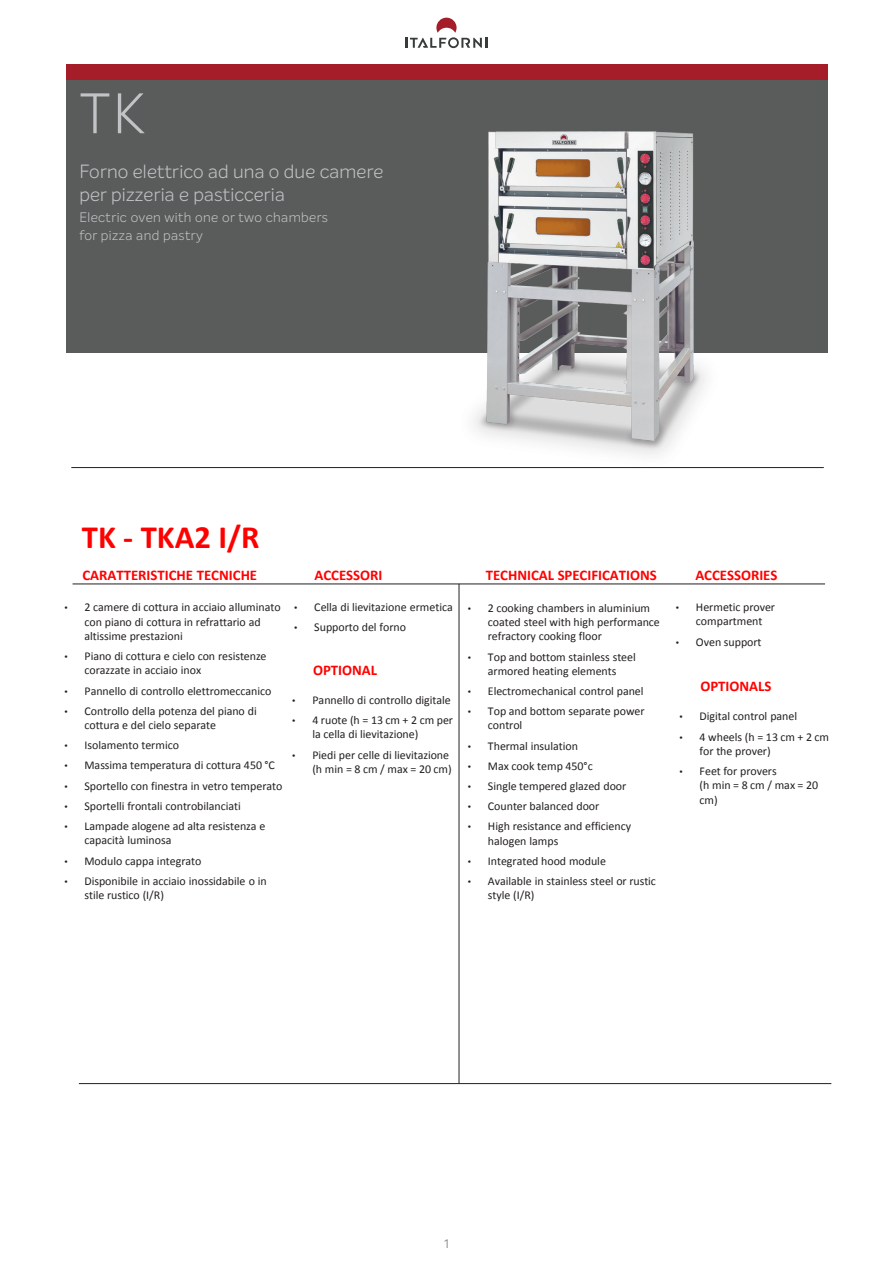
<style>
.page{position:relative;width:893px;height:1263px;background:#fff}
.page>*{position:absolute;margin:0;border:0;box-sizing:border-box;transform-origin:0 0}
.t1{font:300 55.8px "Intelo Alt";color:#c2c3c6}
.t2{font:700 32.55px "Calibri";color:#f00}
.t3{font:300 18.75px "Intelo Alt";letter-spacing:.01em;color:#c2c3c6}
.t4{font:700 14.85px "Calibri";color:#f00}
.t5{font:300 13.5px "Intelo Alt";letter-spacing:.03em;color:#c2c3c6}
.t6{font:12px/14.2px "Calibri";letter-spacing:-.005em;color:#231f20}
.t7{font:300 12px "Intelo Alt";color:#69696c}
.s1{font-family:"Arial";font-size:9.45px}
</style>
<div class="page">
<hr style="left:71px;top:467px;width:753px;height:1px;background:#231f20">
<hr style="left:459px;top:584px;width:1px;height:499px;background:#231f20">
<hr style="left:73px;top:584px;width:752px;height:1px;background:#231f20">
<hr style="left:79px;top:1083px;width:752px;height:1px;background:#231f20">
<div style="left:66px;top:64px;width:761px;height:17px;background:#a41d29"></div>
<div style="left:66px;top:81px;width:761px;height:272px;background:#595c5b"></div>
<svg style="left:405px;top:18px;width:83px;height:30px"></svg>
<img style="left:473px;top:131px;width:233px;height:324px">
<p class="t1" style="left:79px;top:79px;width:67px">TK</p>
<p class="t3" style="left:79px;top:160px;width:305px">Forno elettrico ad una o due camere</p>
<p class="t3" style="left:79px;top:183px;width:207px">per pizzeria e pasticceria</p>
<p class="t5" style="left:79px;top:209px;width:250px">Electric oven with one or two chambers</p>
<p class="t5" style="left:79px;top:227px;width:125px">for pizza and pastry</p>
<p class="t2" style="left:82px;top:516px;width:179px">TK - TKA2 I/R</p>
<p class="t4" style="left:82px;top:566px;width:176px">CARATTERISTICHE TECNICHE</p>
<p class="t4" style="left:314px;top:565px;width:69px">ACCESSORI</p>
<p class="t4" style="left:486px;top:565px;width:172px">TECHNICAL SPECIFICATIONS</p>
<p class="t4" style="left:695px;top:565px;width:84px">ACCESSORIES</p>
<p class="t6" style="left:84px;top:600px;width:198px;text-indent:-20px"><span class="s1">•</span> 2 camere di cottura in acciaio alluminato con piano di cottura in refrattario ad altissime prestazioni</p>
<p class="t6" style="left:84px;top:649px;width:184px;text-indent:-20px"><span class="s1">•</span> Piano di cottura e cielo con resistenze corazzate in acciaio inox</p>
<p class="t6" style="left:64px;top:683px;width:209px"><span class="s1">•</span> Pannello di controllo elettromeccanico</p>
<p class="t6" style="left:84px;top:704px;width:174px;text-indent:-20px"><span class="s1">•</span> Controllo della potenza del piano di cottura e del cielo separate</p>
<p class="t6" style="left:64px;top:738px;width:116px"><span class="s1">•</span> Isolamento termico</p>
<p class="t6" style="left:64px;top:758px;width:212px"><span class="s1">•</span> Massima temperatura di cottura 450 °C</p>
<p class="t6" style="left:64px;top:779px;width:220px"><span class="s1">•</span> Sportello con finestra in vetro temperato</p>
<p class="t6" style="left:64px;top:799px;width:178px"><span class="s1">•</span> Sportelli frontali controbilanciati</p>
<p class="t6" style="left:84px;top:819px;width:182px;text-indent:-20px"><span class="s1">•</span> Lampade alogene ad alta resistenza e capacità luminosa</p>
<p class="t6" style="left:64px;top:853px;width:139px"><span class="s1">•</span> Modulo cappa integrato</p>
<p class="t6" style="left:84px;top:874px;width:184px;text-indent:-20px"><span class="s1">•</span> Disponibile in acciaio inossidabile o in stile rustico (I/R)</p>
<p class="t6" style="left:294px;top:600px;width:160px"><span class="s1">•</span> Cella di lievitazione ermetica</p>
<p class="t6" style="left:294px;top:620px;width:113px"><span class="s1">•</span> Supporto del forno</p>
<p class="t4" style="left:313px;top:660px;width:65px">OPTIONAL</p>
<p class="t6" style="left:292px;top:693px;width:160px"><span class="s1">•</span> Pannello di controllo digitale</p>
<p class="t6" style="left:312px;top:713px;width:142px;text-indent:-20px"><span class="s1">•</span> 4 ruote (h = 13 cm + 2 cm per la cella di lievitazione)</p>
<p class="t6" style="left:292px;top:747px;width:161px;text-align:right"><span class="s1">•</span> Piedi per celle di lievitazione (h min = 8 cm / max = 20 cm)</p>
<p class="t6" style="left:696px;top:600px;width:81px;text-indent:-20px"><span class="s1">•</span> Hermetic prover compartment</p>
<p class="t6" style="left:676px;top:634px;width:87px"><span class="s1">•</span> Oven support</p>
<p class="t4" style="left:700px;top:677px;width:72px">OPTIONALS</p>
<p class="t6" style="left:679px;top:709px;width:119px"><span class="s1">•</span> Digital control panel</p>
<p class="t6" style="left:700px;top:729px;width:131px;text-indent:-20px"><span class="s1">•</span> 4 wheels (h = 13 cm + 2 cm for the prover)</p>
<p class="t6" style="left:700px;top:764px;width:120px;text-indent:-20px"><span class="s1">•</span> Feet for provers<br>(h min = 8 cm / max = 20 cm)</p>
<p class="t6" style="left:488px;top:601px;width:174px;text-indent:-20px"><span class="s1">•</span> 2 cooking chambers in aluminium coated steel with high performance refractory cooking floor</p>
<p class="t6" style="left:468px;top:649px;width:169px;text-align:center"><span class="s1">•</span> Top and bottom stainless steel armored heating elements</p>
<p class="t6" style="left:468px;top:684px;width:177px"><span class="s1">•</span> Electromechanical control panel</p>
<p class="t6" style="left:488px;top:704px;width:158px;text-indent:-20px"><span class="s1">•</span> Top and bottom separate power control</p>
<p class="t6" style="left:468px;top:739px;width:112px"><span class="s1">•</span> Thermal insulation</p>
<p class="t6" style="left:468px;top:759px;width:127px"><span class="s1">•</span> Max cook temp 450°c</p>
<p class="t6" style="left:468px;top:779px;width:160px"><span class="s1">•</span> Single tempered glazed door</p>
<p class="t6" style="left:468px;top:799px;width:133px"><span class="s1">•</span> Counter balanced door</p>
<p class="t6" style="left:488px;top:819px;width:145px;text-indent:-20px"><span class="s1">•</span> High resistance and efficiency halogen lamps</p>
<p class="t6" style="left:468px;top:854px;width:140px"><span class="s1">•</span> Integrated hood module</p>
<p class="t6" style="left:488px;top:874px;width:170px;text-indent:-20px"><span class="s1">•</span> Available in stainless steel or rustic style (I/R)</p>
<p class="t7" style="left:444px;top:1236px;width:6px">1</p>
</div>
